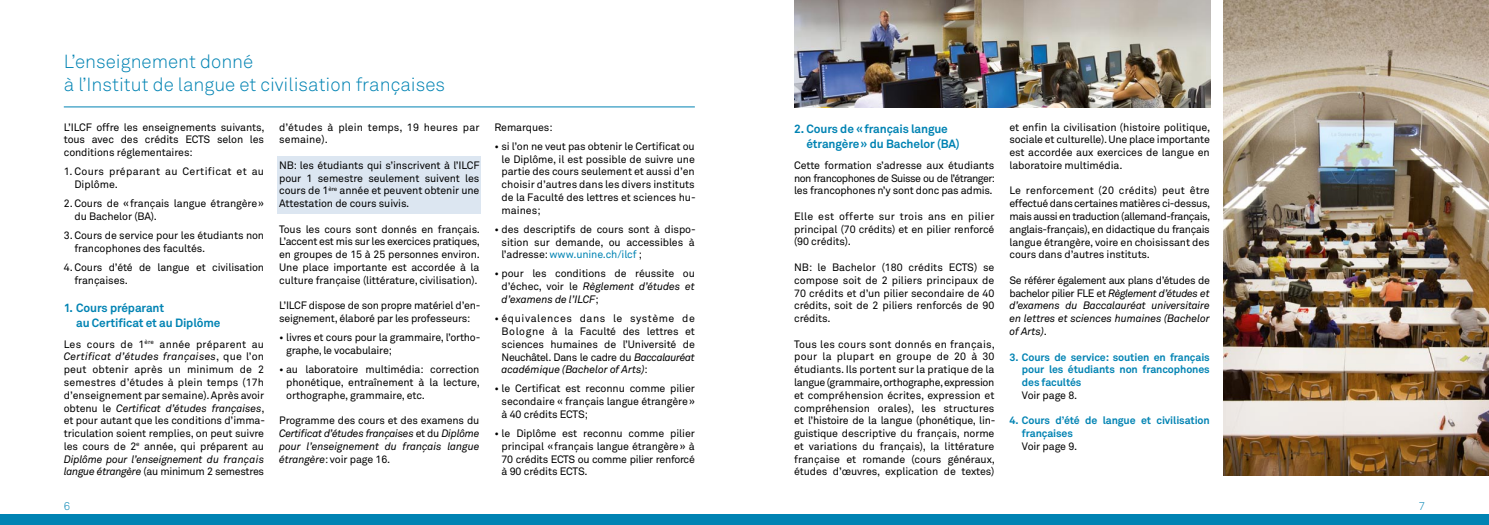
<style>
.page{position:relative;width:1489px;height:525px;background:#fff}
.page>*{position:absolute;margin:0;border:0;box-sizing:border-box;transform-origin:0 0}
.t1{font:300 18.75px/23.8px "Akkurat";color:#0083b3}
.t2{font:700 11.88px/15px "Akkurat";letter-spacing:-.01em;color:#0083b3}
.t3{font:300 11.25px "Akkurat";color:#0083b3}
.t4{font:10.62px/12.8px "Akkurat";letter-spacing:-.01em;color:#000;text-align:justify}
.t5{font:italic 10.62px/12.8px "Akkurat";letter-spacing:-.01em;color:#000;text-align:justify}
.t6{font:700 10.62px/12.8px "Akkurat";letter-spacing:-.01em;color:#0083b3;text-align:justify}
.t7{font:10.62px/12.8px "Akkurat";letter-spacing:.03em;color:#000}
.t8{font:10.62px/12.8px "Akkurat";letter-spacing:.01em;color:#000}
.s1{font-style:italic}
.s2{font-style:normal}
.s3{color:#0083b3}
</style>
<div class="page">
<div style="left:0;top:514px;width:744px;height:10px;background:#0083b3"></div>
<div style="left:744px;top:514px;width:744px;height:10px;background:#0083b3"></div>
<div style="left:277px;top:156px;width:204px;height:57px;background:#dce6f1"></div>
<hr style="left:64px;top:106px;width:630px;height:1px;background:#0083b3">
<img style="left:1223px;top:0;width:265px;height:475px">
<img style="left:794px;top:0;width:416px;height:107px">
<h1 class="t1" style="left:64px;top:50px;width:383px">L’enseignement donné<br>à l’Institut de langue et civilisation françaises</h1>
<p class="t4" style="left:64px;top:121px;width:202px">L’ILCF offre les enseignements suivants, tous avec des crédits ECTS selon les conditions réglementaires:</p>
<p class="t7" style="left:74px;top:165px;width:191px;text-indent:-11px">1. Cours préparant au Certificat et au<br>Diplôme.</p>
<p class="t4" style="left:74px;top:197px;width:191px;text-indent:-11px">2. Cours de «français langue étrangère» du Bachelor (BA).</p>
<p class="t4" style="left:74px;top:229px;width:191px;text-indent:-11px">3. Cours de service pour les étudiants non francophones des facultés.</p>
<p class="t4" style="left:74px;top:261px;width:191px;text-indent:-11px">4. Cours d’été de langue et civilisation françaises.</p>
<p class="t2" style="left:76px;top:300px;width:146px;text-indent:-12px">1. Cours préparant<br>au Certificat et au Diplôme</p>
<p class="t4" style="left:64px;top:337px;width:203px">Les cours de 1<sup>ère</sup> année préparent au <span class="s1">Certificat d’études françaises</span>, que l’on peut obtenir après un minimum de 2 semestres d’études à plein temps (17h d’enseignement par semaine). Après avoir obtenu le <span class="s1">Certificat d’études françaises</span>, et pour autant que les conditions d’imma&shy;triculation soient remplies, on peut suivre les cours de 2<sup>e</sup> année, qui préparent au <span class="s1">Diplôme pour l’enseignement du français langue étrangère</span> (au minimum 2 semestres</p>
<p class="t8" style="left:279px;top:121px;width:202px">d’études à plein temps, 19 heures par semaine).</p>
<p class="t4" style="left:279px;top:159px;width:202px">NB: les étudiants qui s’inscrivent à l’ILCF pour 1 semestre seulement suivent les cours de 1<sup>ère</sup> année et peuvent obtenir une Attestation de cours suivis.</p>
<p class="t4" style="left:279px;top:223px;width:202px">Tous les cours sont donnés en français.<br>L’accent est mis sur les exercices pratiques, en groupes de 15 à 25 personnes environ.<br>Une place importante est accordée à la culture française (littérature, civilisation).</p>
<p class="t4" style="left:279px;top:299px;width:203px">L’ILCF dispose de son propre matériel d’en&shy;seignement, élaboré par les professeurs:</p>
<p class="t4" style="left:286px;top:331px;width:196px;text-indent:-7px">• livres et cours pour la grammaire, l’ortho&shy;graphe, le vocabulaire;</p>
<p class="t4" style="left:286px;top:363px;width:195px;text-indent:-7px">• au laboratoire multimédia: correction phonétique, entraînement à la lecture, orthographe, grammaire, etc.</p>
<p class="t5" style="left:279px;top:414px;width:202px"><span class="s2">Programme des cours et des examens du </span>Certificat d’études françaises <span class="s2">et du</span> Diplôme pour l’enseignement du français langue étrangère<span class="s2">: voir page 16.</span></p>
<p class="t4" style="left:494px;top:121px;width:60px">Remarques:</p>
<p class="t4" style="left:501px;top:140px;width:196px;text-indent:-7px">• si l’on ne veut pas obtenir le Certificat ou le Diplôme, il est possible de suivre une partie des cours seulement et aussi d’en choisir d’autres dans les divers instituts de la Faculté des lettres et sciences hu&shy;maines;</p>
<p class="t4" style="left:501px;top:223px;width:196px;text-indent:-7px">• des descriptifs de cours sont à dispo&shy;sition sur demande, ou accessibles à l’adresse: <span class="s3">www.unine.ch/ilcf</span> ;</p>
<p class="t4" style="left:501px;top:267px;width:195px;text-indent:-7px">• pour les conditions de réussite ou d’échec, voir le <span class="s1">Règlement d’études et d’examens de l’ILCF</span>;</p>
<p class="t4" style="left:501px;top:312px;width:195px;text-indent:-7px">• équivalences dans le système de Bologne à la Faculté des lettres et sciences humaines de l’Université de Neuchâtel. Dans le cadre du <span class="s1">Baccalauréat académique (Bachelor of Arts)</span>:</p>
<p class="t4" style="left:501px;top:382px;width:195px;text-indent:-7px">• le Certificat est reconnu comme pilier secondaire « français langue étrangère» à 40 crédits ECTS;</p>
<p class="t4" style="left:501px;top:427px;width:195px;text-indent:-7px">• le Diplôme est reconnu comme pilier principal «français langue étrangère» à 70 crédits ECTS ou comme pilier renforcé à 90 crédits ECTS.</p>
<p class="t2" style="left:806px;top:121px;width:155px;text-indent:-12px">2. Cours de «français langue étrangère» du Bachelor (BA)</p>
<p class="t4" style="left:794px;top:159px;width:202px">Cette formation s’adresse aux étudiants non francophones de Suisse ou de l’étranger: les francophones n’y sont donc pas admis.</p>
<p class="t4" style="left:794px;top:210px;width:202px">Elle est offerte sur trois ans en pilier principal (70 crédits) et en pilier renforcé (90 crédits).</p>
<p class="t4" style="left:794px;top:261px;width:202px">NB: le Bachelor (180 crédits ECTS) se compose soit de 2 piliers principaux de 70 crédits et d’un pilier secondaire de 40 crédits, soit de 2 piliers renforcés de 90 crédits.</p>
<p class="t4" style="left:794px;top:337px;width:203px">Tous les cours sont donnés en français, pour la plupart en groupe de 20 à 30 étudiants. Ils portent sur la pratique de la langue (grammaire, orthographe, expression et compréhension écrites, expression et compréhension orales), les structures et l’histoire de la langue (phonétique, lin&shy;guistique descriptive du français, norme et variations du français), la littérature française et romande (cours généraux, études d’œuvres, explication de textes)</p>
<p class="t4" style="left:1009px;top:121px;width:202px">et enfin la civilisation (histoire politique, sociale et culturelle). Une place importante est accordée aux exercices de langue en laboratoire multimédia.</p>
<p class="t4" style="left:1009px;top:184px;width:202px">Le renforcement (20 crédits) peut être effectué dans certaines matières ci-dessus, mais aussi en traduction (allemand-français, anglais-français), en didactique du français langue étrangère, voire en choisissant des cours dans d’autres instituts.</p>
<p class="t5" style="left:1009px;top:274px;width:202px"><span class="s2">Se référer également aux plans d’études de bachelor pilier FLE et</span> Règlement d’études et d’examens du Baccalauréat universitaire en lettres et sciences humaines (Bachelor of Arts)<span class="s2">.</span></p>
<p class="t6" style="left:1021px;top:350px;width:189px;text-indent:-12px">3. Cours de service: soutien en français pour les étudiants non francophones des facultés</p>
<p class="t4" style="left:1021px;top:389px;width:57px">Voir page 8.</p>
<p class="t6" style="left:1021px;top:414px;width:189px;text-indent:-12px">4. Cours d’été de langue et civilisation françaises</p>
<p class="t4" style="left:1021px;top:440px;width:57px">Voir page 9.</p>
<p class="t3" style="left:64px;top:499px;width:8px">6</p>
<p class="t3" style="left:1418px;top:499px;width:8px">7</p>
</div>
